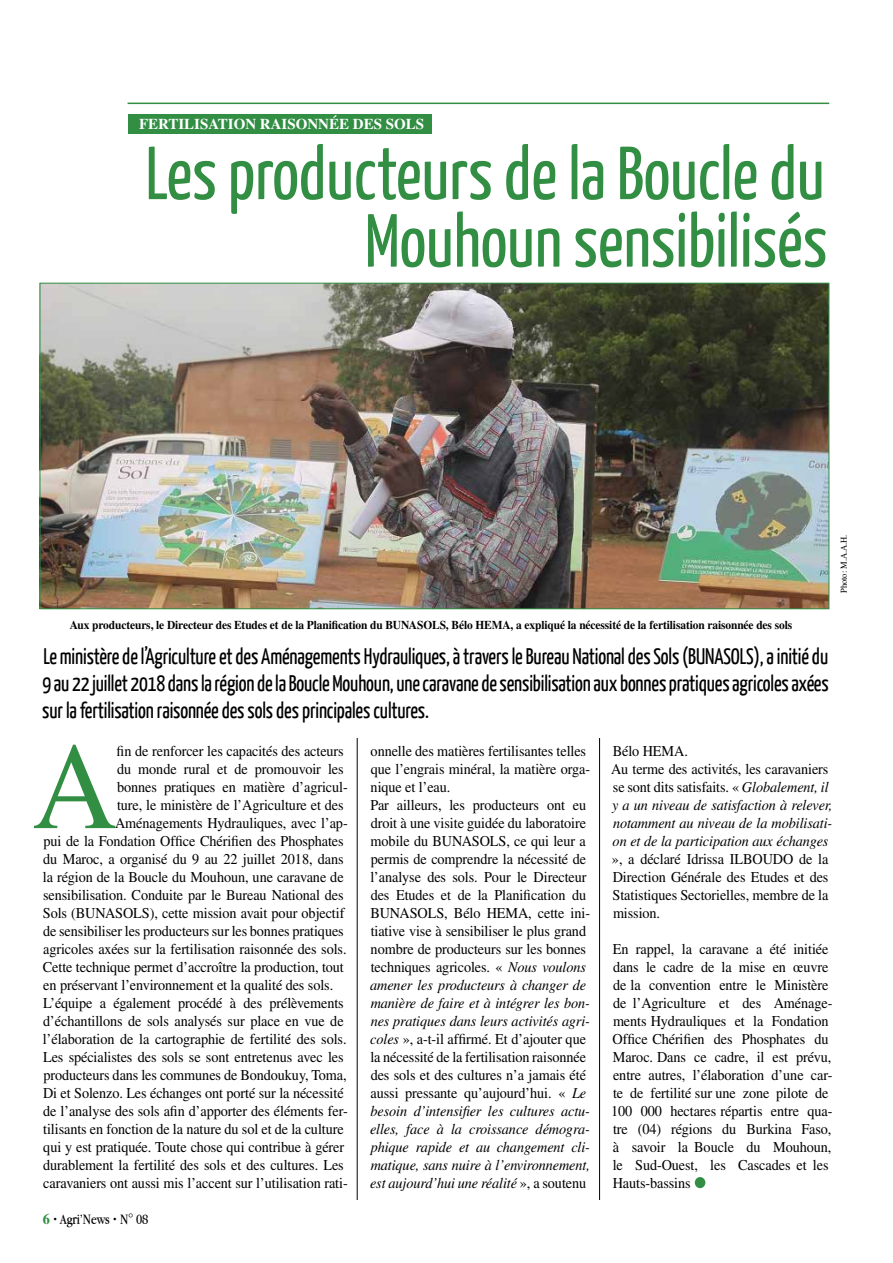
<style>
.page{position:relative;width:893px;height:1263px;background:#fff}
.page>*{position:absolute;margin:0;border:0;box-sizing:border-box;transform-origin:0 0}
.t1{font:123.75px "Times LT Std";color:#318e43;scale:.95 1}
.t2{font:75px/67.5px "Yanone Kaffeesatz";color:#318e43;text-align:right;scale:.95 1}
.t3{font:22.5px/27px "Yanone Kaffeesatz";letter-spacing:-.005em;color:#000;text-align:justify;scale:.94 1}
.t4{font:15px/18px "Times LT Std";letter-spacing:-.005em;color:#000;scale:.95 1}
.t5{font:italic 15px/18px "Times LT Std";letter-spacing:-.005em;color:#000;scale:.95 1}
.t6{font:700 15px "Times LT Std";color:#fff}
.t7{font:15px "Apple Garamond";letter-spacing:-.005em;color:#000;scale:.95 1}
.t8{font:700 12px "Times LT Std";letter-spacing:-.005em;color:#000;scale:.95 1}
.t9{font:9px "Times LT Std";letter-spacing:-.005em;color:#000;scale:.95 1}
.s1{font-family:"Times LT Std";font-weight:700;color:#318e43}
.s2{font-family:"Times LT Std";font-weight:700}
.s3{font-style:italic}
.s4{font-style:normal}
</style>
<div class="page">
<hr style="left:128px;top:103px;width:701px;height:1px;background:#318e43">
<div style="left:128px;top:114px;width:304px;height:19px;background:#318e43"></div>
<hr style="left:599px;top:738px;width:1px;height:461px;background:#000">
<hr style="left:357px;top:738px;width:1px;height:461px;background:#000">
<div style="left:695px;top:1177px;width:10px;height:11px;background:#318e43;border-radius:50%"></div>
<img style="left:42px;top:285px;width:785px;height:322px">
<p class="t6" style="left:139px;top:115px;width:287px">FERTILISATION RAISONNÉE DES SOLS</p>
<h2 class="t2" style="left:146px;top:137px;width:719px">Les producteurs de la Boucle du<br>Mouhoun sensibilisés</h2>
<p class="t9" style="left:839px;top:593px;width:63px;rotate:-90deg">Photo: M.A.A.H.</p>
<p class="t8" style="left:70px;top:618px;width:762px">Aux producteurs, le Directeur des Etudes et de la Planification du BUNASOLS, Bélo HEMA, a expliqué la nécessité de la fertilisation raisonnée des sols</p>
<p class="t3" style="left:42px;top:642px;width:838px">Le ministère de l’Agriculture et des Aménagements Hydrauliques, à travers le Bureau National des Sols (BUNASOLS), a initié du 9 au 22 juillet 2018 dans la région de la Boucle Mouhoun, une caravane de sensibilisation aux bonnes pratiques agricoles axées sur la fertilisation raisonnée des sols des principales cultures.</p>
<h1 class="t1" style="left:32px;top:717px;width:91px">A</h1>
<p class="t4" style="left:117px;top:742px;width:241px">fin de renforcer les capacités des acteurs</p>
<p class="t4" style="left:117px;top:760px;width:240px">du monde rural et de promouvoir les</p>
<p class="t4" style="left:117px;top:778px;width:244px">bonnes pratiques en matière d’agricul-</p>
<p class="t4" style="left:117px;top:796px;width:240px">ture, le ministère de l’Agriculture et des</p>
<p class="t4" style="left:115px;top:814px;width:246px">Aménagements Hydrauliques, avec l’ap-</p>
<p class="t4" style="left:43px;top:832px;width:318px">pui de la Fondation Office Chérifien des Phosphates</p>
<p class="t4" style="left:43px;top:850px;width:318px">du Maroc, a organisé du 9 au 22 juillet 2018, dans</p>
<p class="t4" style="left:43px;top:868px;width:318px">la région de la Boucle du Mouhoun, une caravane de</p>
<p class="t4" style="left:43px;top:886px;width:318px">sensibilisation. Conduite par le Bureau National des</p>
<p class="t4" style="left:43px;top:904px;width:319px">Sols (BUNASOLS), cette mission avait pour objectif</p>
<p class="t4" style="left:43px;top:922px;width:318px">de sensibiliser les producteurs sur les bonnes pratiques</p>
<p class="t4" style="left:43px;top:940px;width:321px">agricoles axées sur la fertilisation raisonnée des sols.</p>
<p class="t4" style="left:43px;top:958px;width:318px">Cette technique permet d’accroître la production, tout</p>
<p class="t4" style="left:43px;top:976px;width:307px">en préservant l’environnement et la qualité des sols.</p>
<p class="t4" style="left:43px;top:994px;width:318px">L’équipe a également procédé à des prélèvements</p>
<p class="t4" style="left:43px;top:1012px;width:318px">d’échantillons de sols analysés sur place en vue de</p>
<p class="t4" style="left:43px;top:1030px;width:321px">l’élaboration de la cartographie de fertilité des sols.</p>
<p class="t4" style="left:43px;top:1048px;width:318px">Les spécialistes des sols se sont entretenus avec les</p>
<p class="t4" style="left:43px;top:1066px;width:321px">producteurs dans les communes de Bondoukuy, Toma,</p>
<p class="t4" style="left:43px;top:1084px;width:318px">Di et Solenzo. Les échanges ont porté sur la nécessité</p>
<p class="t4" style="left:43px;top:1102px;width:322px">de l’analyse des sols afin d’apporter des éléments fer-</p>
<p class="t4" style="left:43px;top:1120px;width:318px">tilisants en fonction de la nature du sol et de la culture</p>
<p class="t4" style="left:43px;top:1138px;width:318px">qui y est pratiquée. Toute chose qui contribue à gérer</p>
<p class="t4" style="left:43px;top:1156px;width:318px">durablement la fertilité des sols et des cultures. Les</p>
<p class="t4" style="left:43px;top:1174px;width:322px">caravaniers ont aussi mis l’accent sur l’utilisation rati-</p>
<p class="t7" style="left:43px;top:1210px;width:113px"><span class="s1">6</span> <span class="s2">·</span> Agri’News <span class="s2">·</span> N° 08</p>
<p class="t4" style="left:370px;top:742px;width:233px">onnelle des matières fertilisantes telles que l’engrais minéral, la matière orga&shy;nique et l’eau.<br>Par ailleurs, les producteurs ont eu droit à une visite guidée du laboratoire mobile du BUNASOLS, ce qui leur a permis de comprendre la nécessité de l’analyse des sols. Pour le Directeur des Etudes et de la Planification du BUNASOLS, Bélo HEMA, cette ini&shy;tiative vise à sensibiliser le plus grand nombre de producteurs sur les bonnes techniques agricoles. « <span class="s3">Nous voulons amener les producteurs à changer de manière de faire et à intégrer les bon&shy;nes pratiques dans leurs activités agri&shy;coles</span> », a-t-il affirmé. Et d’ajouter que la nécessité de la fertilisation raisonnée des sols et des cultures n’a jamais été aussi pressante qu’aujourd’hui. « <span class="s3">Le besoin d’intensifier les cultures actu&shy;elles, face à la croissance démogra&shy;phique rapide et au changement cli&shy;matique, sans nuire à l’environnement, est aujourd’hui une réalité</span> », a soutenu</p>
<p class="t5" style="left:611px;top:742px;width:234px"><span class="s4">Bélo HEMA.<br>Au terme des activités, les caravaniers se sont dits satisfaits. «</span> Globalement, il y a un niveau de satisfaction à relever, notamment au niveau de la mobilisati&shy;on et de la participation aux échanges</p>
<p class="t4" style="left:612px;top:850px;width:229px;text-align:justify">», a déclaré Idrissa ILBOUDO de la Direction Générale des Etudes et des Statistiques Sectorielles, membre de la mission.</p>
<p class="t4" style="left:611px;top:940px;width:234px">En rappel, la caravane a été initiée dans le cadre de la mise en œuvre de la convention entre le Ministère de l’Agriculture et des Aménage&shy;ments Hydrauliques et la Fondation Office Chérifien des Phosphates du Maroc. Dans ce cadre, il est prévu, entre autres, l’élaboration d’une car&shy;te de fertilité sur une zone pilote de 100 000 hectares répartis entre qua&shy;tre (04) régions du Burkina Faso, à savoir la Boucle du Mouhoun, le Sud-Ouest, les Cascades et les Hauts-bassins</p>
</div>
